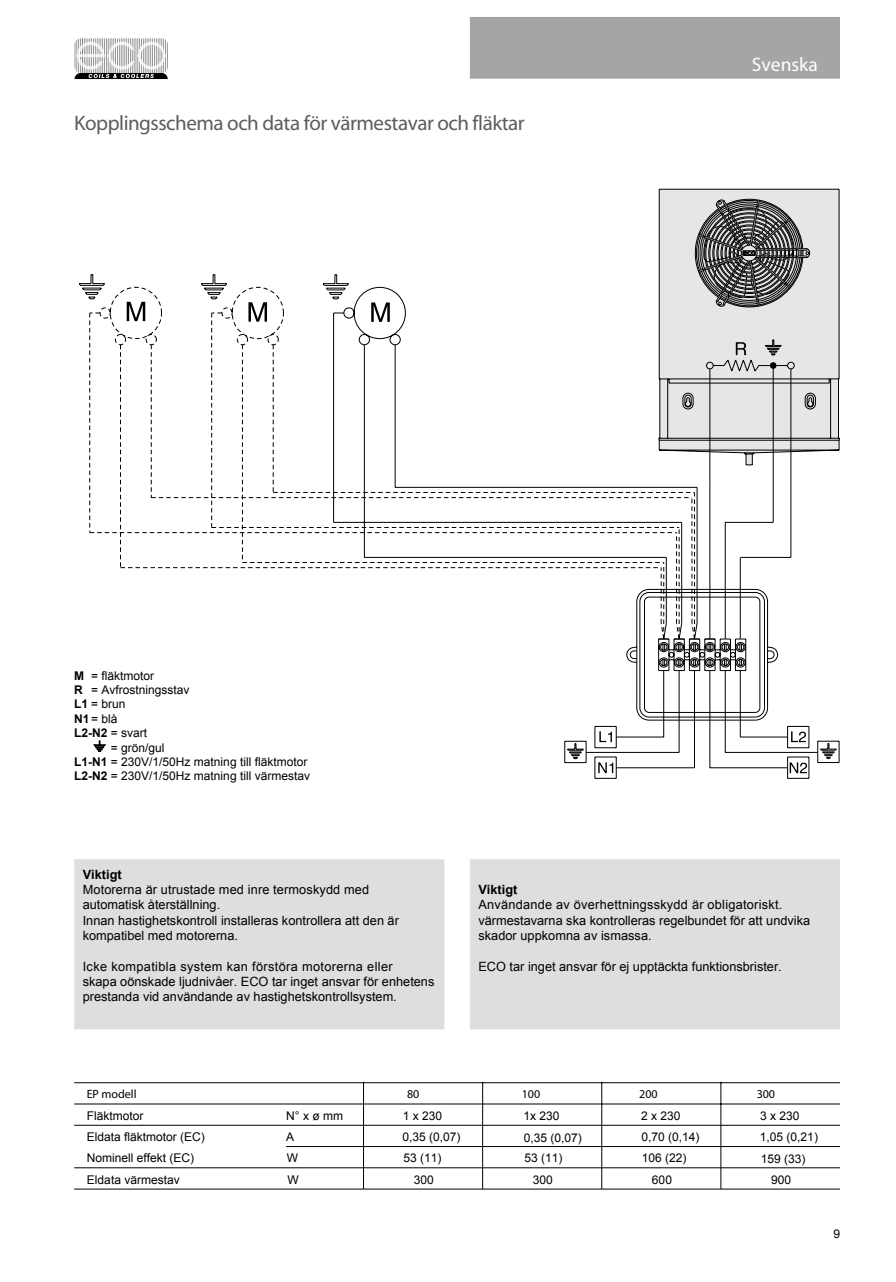
<style>
.page{position:relative;width:896px;height:1282px;background:#fff}
.page>*{position:absolute;margin:0;border:0;box-sizing:border-box;transform-origin:0 0}
.t1{font:600 21px "Avant Garde";letter-spacing:-.02em;color:#5d5d5d}
.t2{font:900 19.5px "Helvetica";color:#fff}
.t3{font:12.75px/15.3px "Arial";color:#000}
.t4{font:700 12.75px "Arial";color:#000}
.t5{font:12px/21px "Arial";color:#000}
.t6{font:600 12px "Avant Garde";color:#000}
.s1{font-weight:700}
</style>
<div class="page">
<svg style="left:658px;top:189px;width:182px;height:262px;background:#d6d6d6"></svg>
<svg style="left:564px;top:274px;width:275px;height:489px"></svg>
<svg style="left:594px;top:362px;width:242px;height:416px"></svg>
<svg style="left:79px;top:274px;width:667px;height:463px"></svg>
<svg style="left:323px;top:199px;width:487px;height:156px"></svg>
<div style="left:470px;top:17px;width:370px;height:62px;background:#a5a5a5"></div>
<svg style="left:75px;top:38px;width:93px;height:41px"></svg>
<svg style="left:94px;top:740px;width:11px;height:11px"></svg>
<svg style="left:74px;top:1081px;width:766px;height:108px"></svg>
<div style="left:74px;top:859px;width:370px;height:170px;background:#dedede"></div>
<div style="left:470px;top:859px;width:370px;height:170px;background:#dedede"></div>
<h1 class="t1" style="left:74px;top:113px;width:452px">Kopplingsschema och data för värmestavar och fläktar</h1>
<h2 class="t2" style="left:752px;top:55px;width:67px">Svenska</h2>
<p class="t5" style="left:74px;top:665px;width:82px"><span class="s1">M</span> = fläktmotor</p>
<p class="t5" style="left:74px;top:679px;width:117px"><span class="s1">R</span> = Avfrostningsstav</p>
<p class="t5" style="left:74px;top:694px;width:53px"><span class="s1">L1</span> = brun</p>
<p class="t5" style="left:74px;top:708px;width:45px"><span class="s1">N1</span>= blå</p>
<p class="t5" style="left:74px;top:722px;width:75px"><span class="s1">L2-N2</span> = svart</p>
<p class="t5" style="left:111px;top:737px;width:55px">= grön/gul</p>
<p class="t5" style="left:74px;top:751px;width:235px"><span class="s1">L1-N1</span> = 230V/1/50Hz matning till fläktmotor</p>
<p class="t5" style="left:74px;top:766px;width:237px"><span class="s1">L2-N2</span> = 230V/1/50Hz matning till värmestav</p>
<p class="t4" style="left:83px;top:866px;width:40px">Viktigt</p>
<p class="t3" style="left:83px;top:882px;width:318px">Motorerna är utrustade med inre termoskydd med automatisk återställning.<br>Innan hastighetskontroll installeras kontrollera att den är kompatibel med motorerna.</p>
<p class="t3" style="left:83px;top:958px;width:353px">Icke kompatibla system kan förstöra motorerna eller<br>skapa oönskade ljudnivåer. ECO tar inget ansvar för enhetens prestanda vid användande av hastighetskontrollsystem.</p>
<p class="t4" style="left:478px;top:881px;width:40px">Viktigt</p>
<p class="t3" style="left:478px;top:897px;width:333px">Användande av överhettningsskydd är obligatoriskt. värmestavarna ska kontrolleras regelbundet för att undvika skador uppkomna av ismassa.</p>
<p class="t3" style="left:478px;top:958px;width:305px">ECO tar inget ansvar för ej upptäckta funktionsbrister.</p>
<p class="t6" style="left:87px;top:1088px;width:51px">EP modell</p>
<p class="t5" style="left:87px;top:1105px;width:120px">Fläktmotor<br>Eldata fläktmotor (EC)<br>Nominell effekt (EC)</p>
<p class="t6" style="left:407px;top:1088px;width:14px">80</p>
<p class="t6" style="left:522px;top:1088px;width:20px">100</p>
<p class="t6" style="left:639px;top:1088px;width:20px">200</p>
<p class="t6" style="left:756px;top:1088px;width:20px">300</p>
<p class="t5" style="left:286px;top:1105px;width:58px">N° x ø mm</p>
<p class="t5" style="left:403px;top:1105px;width:41px">1 x 230</p>
<p class="t5" style="left:523px;top:1105px;width:38px">1x 230</p>
<p class="t5" style="left:641px;top:1105px;width:41px">2 x 230</p>
<p class="t5" style="left:760px;top:1105px;width:41px">3 x 230</p>
<p class="t5" style="left:286px;top:1126px;width:10px">A</p>
<p class="t5" style="left:402px;top:1126px;width:60px">0,35 (0,07)</p>
<p class="t5" style="left:523px;top:1127px;width:60px">0,35 (0,07)</p>
<p class="t5" style="left:641px;top:1126px;width:60px">0,70 (0,14)</p>
<p class="t5" style="left:760px;top:1126px;width:60px">1,05 (0,21)</p>
<p class="t5" style="left:287px;top:1147px;width:13px">W</p>
<p class="t5" style="left:403px;top:1147px;width:40px">53 (11)</p>
<p class="t5" style="left:524px;top:1147px;width:40px">53 (11)</p>
<p class="t5" style="left:641px;top:1147px;width:46px">106 (22)</p>
<p class="t5" style="left:760px;top:1148px;width:46px">159 (33)</p>
<p class="t5" style="left:87px;top:1169px;width:94px">Eldata värmestav</p>
<p class="t5" style="left:287px;top:1169px;width:13px">W</p>
<p class="t5" style="left:414px;top:1169px;width:22px">300</p>
<p class="t5" style="left:533px;top:1169px;width:22px">300</p>
<p class="t5" style="left:652px;top:1169px;width:22px">600</p>
<p class="t5" style="left:771px;top:1169px;width:22px">900</p>
<p class="t5" style="left:833px;top:1223px;width:8px">9</p>
</div>
